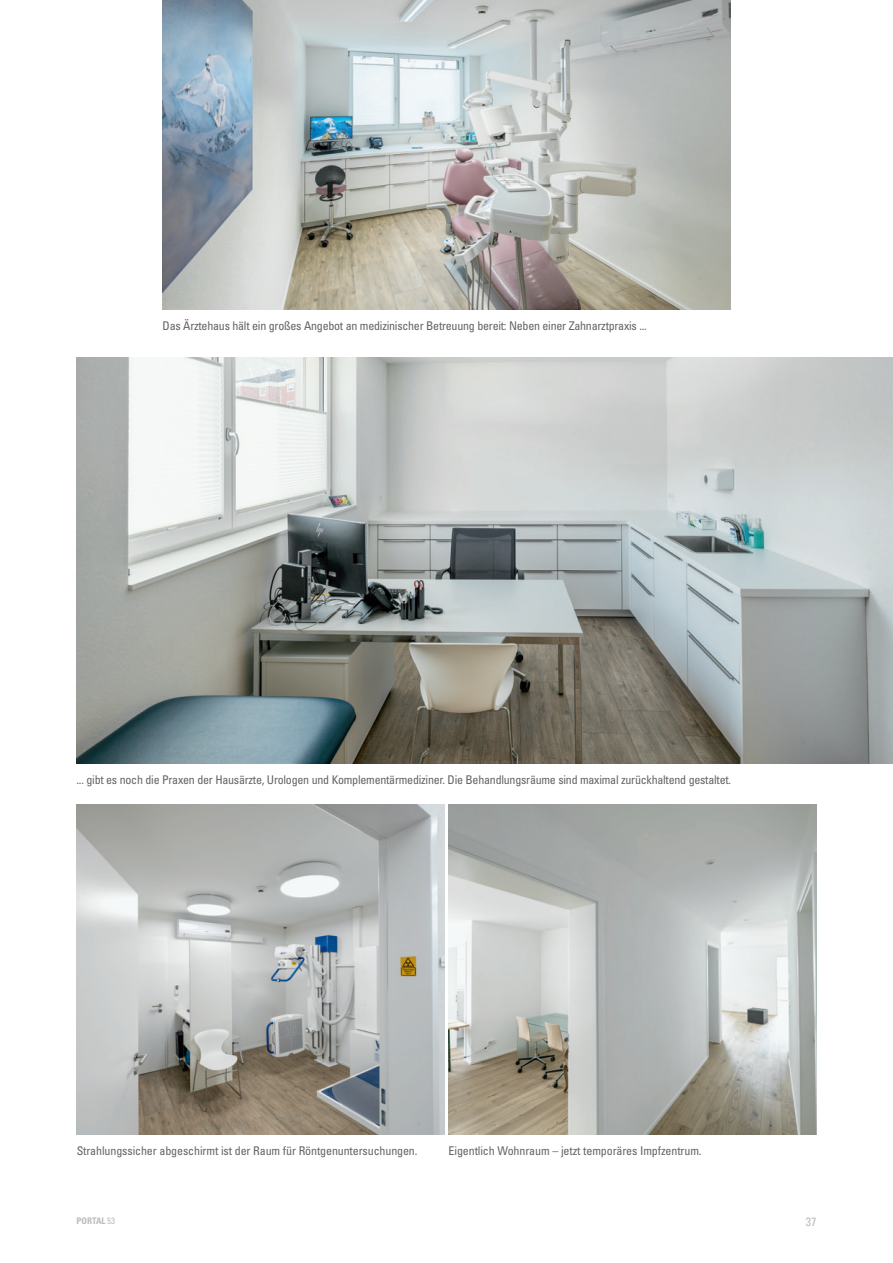
<style>
.page{position:relative;width:893px;height:1263px;background:#fff}
.page>*{position:absolute;margin:0;border:0;box-sizing:border-box;transform-origin:0 0}
.Bildunterschrift{font:condensed 12px "Univers LT Std";letter-spacing:-.02em;color:#636366}
.Fußzeile{font:condensed 12px "Univers LT Std";color:#babbbe}
.t1{font:700 condensed 9px "Univers LT Std";color:#babbbe}
.s1{font-weight:400}
</style>
<div class="page">
<img style="left:163px;top:0;width:567px;height:309px">
<img style="left:77px;top:357px;width:816px;height:406px">
<img style="left:77px;top:804px;width:367px;height:330px">
<img style="left:449px;top:804px;width:367px;height:330px">
<p class="Bildunterschrift" style="left:163px;top:318px;width:486px">Das Ärztehaus hält ein großes Angebot an medizinischer Betreuung bereit: Neben einer Zahnarztpraxis ...</p>
<p class="Bildunterschrift" style="left:77px;top:772px;width:656px">... gibt es noch die Praxen der Hausärzte, Urologen und Komplementärmediziner. Die Behandlungsräume sind maximal zurückhaltend gestaltet.</p>
<p class="Bildunterschrift" style="left:77px;top:1143px;width:342px">Strahlungssicher abgeschirmt ist der Raum für Röntgenuntersuchungen.</p>
<p class="Bildunterschrift" style="left:449px;top:1143px;width:254px">Eigentlich Wohnraum – jetzt temporäres Impfzentrum.</p>
<p class="t1" style="left:77px;top:1215px;width:40px">PORTAL <span class="s1">53</span></p>
<p class="Fußzeile" style="left:806px;top:1214px;width:12px">37</p>
</div>
